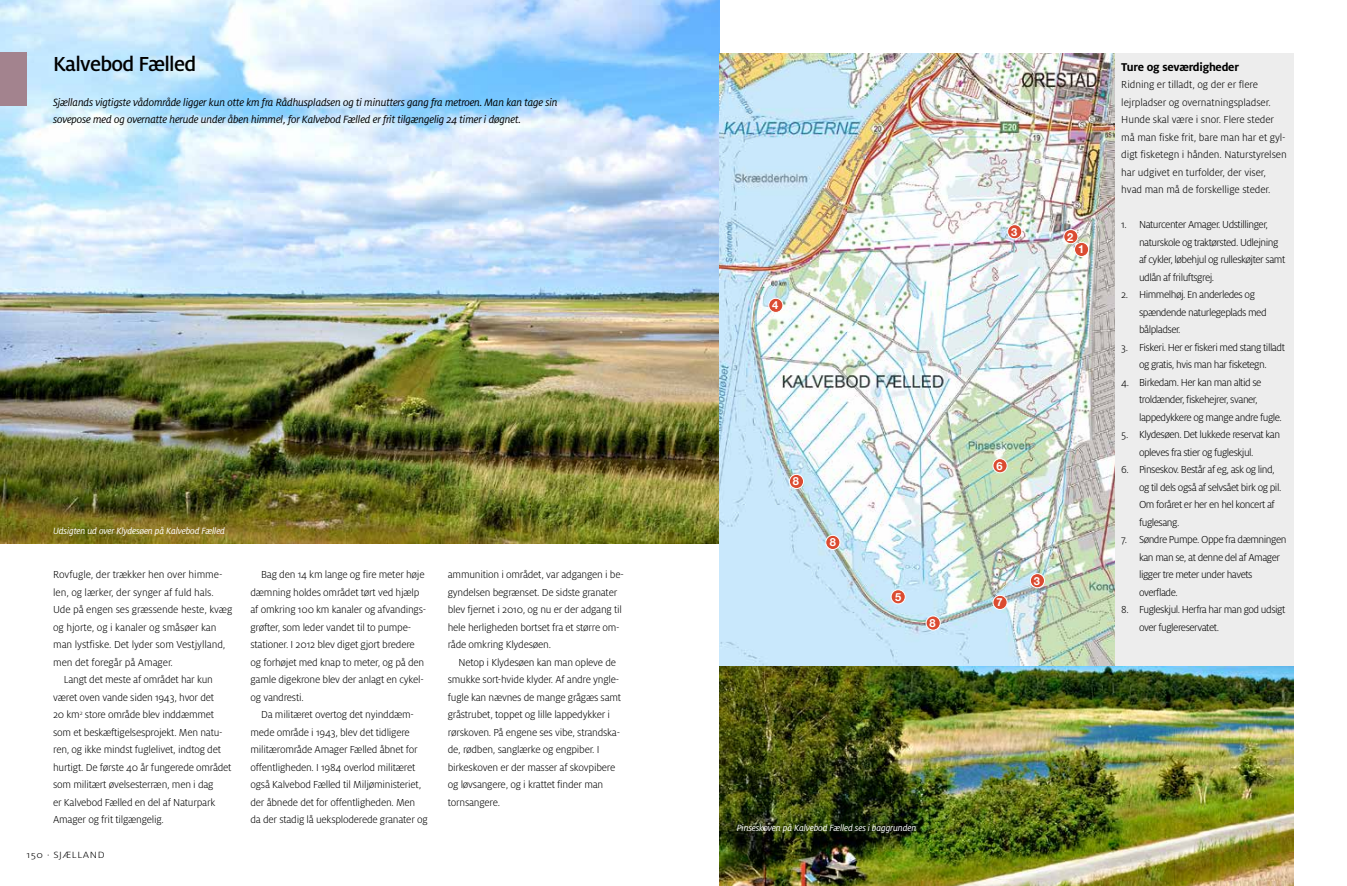
<style>
.page{position:relative;width:1347px;height:886px;background:#fff}
.page>*{position:absolute;margin:0;border:0;box-sizing:border-box;transform-origin:0 0}
.t1{font:500 22.5px "Milo OT";letter-spacing:-.03em;color:#000}
.t2{font:700 12.5px "Milo OT";letter-spacing:-.02em;color:#000}
.t3{font:italic 11.62px/17.5px "Milo OT";letter-spacing:-.02em;color:#000}
.t4{font:300 11.25px/17.5px "Milo OT";letter-spacing:-.02em;color:#000}
.t5{font:300 11.25px/17.5px "Milo OT";letter-spacing:-.045em;color:#000}
.t6{font:700 11.12px "Helvetica Neue";color:#fff}
.t7{font:italic 10px "Milo OT";letter-spacing:-.02em;color:#fff}
.t8{font:300 10px "Milo OT";letter-spacing:.05em;color:#000;scale:1.15 1}
</style>
<div class="page">
<img style="left:719px;top:666px;width:574px;height:220px">
<img style="left:0;top:0;width:719px;height:543px">
<div style="left:1114px;top:53px;width:179px;height:613px;background:#ededed"></div>
<img style="left:719px;top:53px;width:395px;height:613px">
<div style="left:993px;top:459px;width:14px;height:14px;background:#db4b31;border-radius:50%"></div>
<div style="left:992px;top:458px;width:15px;height:15px;border:1px solid #fff;border-radius:50%"></div>
<div style="left:926px;top:616px;width:14px;height:14px;background:#db4b31;border-radius:50%"></div>
<div style="left:925px;top:616px;width:15px;height:14px;border:1px solid #fff;border-radius:50%"></div>
<div style="left:825px;top:535px;width:15px;height:14px;background:#db4b31;border-radius:50%"></div>
<div style="left:825px;top:535px;width:15px;height:15px;border:1px solid #fff;border-radius:50%"></div>
<div style="left:789px;top:474px;width:14px;height:14px;background:#db4b31;border-radius:50%"></div>
<div style="left:789px;top:474px;width:15px;height:15px;border:1px solid #fff;border-radius:50%"></div>
<div style="left:993px;top:595px;width:14px;height:14px;background:#db4b31;border-radius:50%"></div>
<div style="left:992px;top:595px;width:15px;height:15px;border:1px solid #fff;border-radius:50%"></div>
<div style="left:768px;top:298px;width:15px;height:14px;background:#db4b31;border-radius:50%"></div>
<div style="left:768px;top:298px;width:15px;height:15px;border:1px solid #fff;border-radius:50%"></div>
<div style="left:891px;top:590px;width:14px;height:14px;background:#db4b31;border-radius:50%"></div>
<div style="left:890px;top:589px;width:15px;height:15px;border:1px solid #fff;border-radius:50%"></div>
<div style="left:1063px;top:230px;width:15px;height:14px;background:#db4b31;border-radius:50%"></div>
<div style="left:1063px;top:229px;width:15px;height:15px;border:1px solid #fff;border-radius:50%"></div>
<div style="left:1007px;top:225px;width:14px;height:14px;background:#db4b31;border-radius:50%"></div>
<div style="left:1007px;top:224px;width:15px;height:15px;border:1px solid #fff;border-radius:50%"></div>
<div style="left:1030px;top:573px;width:14px;height:15px;background:#db4b31;border-radius:50%"></div>
<div style="left:1030px;top:573px;width:14px;height:15px;border:1px solid #fff;border-radius:50%"></div>
<div style="left:1074px;top:242px;width:14px;height:14px;background:#db4b31;border-radius:50%"></div>
<div style="left:1074px;top:242px;width:15px;height:15px;border:1px solid #fff;border-radius:50%"></div>
<div style="left:0;top:52px;width:27px;height:54px;background:#a3838e"></div>
<h1 class="t1" style="left:53px;top:51px;width:145px">Kalvebod Fælled</h1>
<p class="t3" style="left:53px;top:93px;width:506px">Sjællands vigtigste vådområde ligger kun otte km fra Rådhuspladsen og ti minutters gang fra metroen. Man kan tage sin sovepose med og overnatte herude under åben himmel, for Kalvebod Fælled er frit tilgængelig 24 timer i døgnet.</p>
<p class="t7" style="left:53px;top:525px;width:173px">Udsigten ud over Klydesøen på Kalvebod Fælled</p>
<p class="t4" style="left:53px;top:566px;width:171px">Rovfugle, der trækker hen over himme-</p>
<p class="t4" style="left:53px;top:584px;width:162px">len, og lærker, der synger af fuld hals.</p>
<p class="t4" style="left:53px;top:601px;width:181px">Ude på engen ses græssende heste, kvæg</p>
<p class="t4" style="left:53px;top:619px;width:165px">og hjorte, og i kanaler og småsøer kan</p>
<p class="t4" style="left:53px;top:636px;width:174px">man lystfiske. Det lyder som Vestjylland,</p>
<p class="t4" style="left:53px;top:654px;width:121px">men det foregår på Amager.</p>
<p class="t4" style="left:64px;top:671px;width:151px">Langt det meste af området har kun</p>
<p class="t4" style="left:53px;top:689px;width:162px">været oven vande siden 1943, hvor det</p>
<p class="t4" style="left:53px;top:706px;width:162px">20 km<sup>2</sup> store område blev inddæmmet</p>
<p class="t4" style="left:53px;top:724px;width:171px">som et beskæftigelsesprojekt. Men natu-</p>
<p class="t4" style="left:53px;top:741px;width:169px">ren, og ikke mindst fuglelivet, indtog det</p>
<p class="t4" style="left:53px;top:759px;width:180px">hurtigt. De første 40 år fungerede området</p>
<p class="t4" style="left:53px;top:776px;width:162px">som militært øvelsesterræn, men i dag</p>
<p class="t4" style="left:53px;top:794px;width:164px">er Kalvebod Fælled en del af Naturpark</p>
<p class="t4" style="left:53px;top:811px;width:112px">Amager og frit tilgængelig.</p>
<p class="t8" style="left:27px;top:850px;width:69px">150 · SJÆLLAND</p>
<p class="t4" style="left:250px;top:566px;width:177px;text-indent:11px">Bag den 14 km lange og fire meter høje dæmning holdes området tørt ved hjælp af omkring 100 km kanaler og afvandings&shy;grøfter, som leder vandet til to pumpe&shy;stationer. I 2012 blev diget gjort bredere og forhøjet med knap to meter, og på den gamle digekrone blev der anlagt en cykel&shy;og vandresti.</p>
<p class="t4" style="left:250px;top:706px;width:179px;text-indent:11px">Da militæret overtog det nyinddæm&shy;mede område i 1943, blev det tidligere militærområde Amager Fælled åbnet for offentligheden. I 1984 overlod militæret også Kalvebod Fælled til Miljøministeriet, der åbnede det for offentligheden. Men da der stadig lå ueksploderede granater og</p>
<p class="t4" style="left:448px;top:566px;width:178px">ammunition i området, var adgangen i be&shy;gyndelsen begrænset. De sidste granater blev fjernet i 2010, og nu er der adgang til hele herligheden bortset fra et større om&shy;råde omkring Klydesøen.</p>
<p class="t4" style="left:448px;top:654px;width:175px;text-indent:11px">Netop i Klydesøen kan man opleve de smukke sort-hvide klyder. Af andre yngle&shy;fugle kan nævnes de mange grågæs samt gråstrubet, toppet og lille lappedykker i rørskoven. På engene ses vibe, strandska&shy;de, rødben, sanglærke og engpiber. I birkeskoven er der masser af skovpibere og løvsangere, og i krattet finder man tornsangere.</p>
<p class="t6" style="left:772px;top:297px;width:8px">4</p>
<p class="t6" style="left:793px;top:473px;width:8px">8</p>
<p class="t6" style="left:830px;top:533px;width:8px">8</p>
<p class="t6" style="left:895px;top:588px;width:8px">5</p>
<p class="t6" style="left:929px;top:614px;width:8px">8</p>
<p class="t6" style="left:1011px;top:223px;width:8px">3</p>
<p class="t6" style="left:1067px;top:228px;width:8px">2</p>
<p class="t6" style="left:1078px;top:241px;width:8px">1</p>
<p class="t6" style="left:996px;top:457px;width:8px">6</p>
<p class="t6" style="left:996px;top:594px;width:8px">7</p>
<p class="t6" style="left:1033px;top:572px;width:8px">3</p>
<p class="t2" style="left:1121px;top:60px;width:119px">Ture og seværdigheder</p>
<p class="t4" style="left:1121px;top:76px;width:167px">Ridning er tilladt, og der er flere lejrpladser og overnatningspladser.<br>Hunde skal være i snor. Flere steder må man fiske frit, bare man har et gyl&shy;digt fisketegn i hånden. Naturstyrelsen har udgivet en turfolder, der viser, hvad man må de forskellige steder.</p>
<p class="t5" style="left:1139px;top:216px;width:148px;text-indent:-18px">1. Naturcenter Amager. Udstillinger, naturskole og traktørsted. Udlejning af cykler, løbehjul og rulleskøjter samt udlån af friluftsgrej.</p>
<p class="t5" style="left:1139px;top:286px;width:129px;text-indent:-18px">2. Himmelhøj. En anderledes og spændende naturlegeplads med bålpladser.</p>
<p class="t5" style="left:1121px;top:339px;width:165px;text-align:center">3. Fiskeri. Her er fiskeri med stang tilladt og gratis, hvis man har fisketegn.</p>
<p class="t5" style="left:1139px;top:374px;width:144px;text-indent:-18px">4. Birkedam. Her kan man altid se troldænder, fiskehejrer, svaner, lappedykkere og mange andre fugle.</p>
<p class="t5" style="left:1139px;top:426px;width:143px;text-indent:-18px">5. Klydesøen. Det lukkede reservat kan opleves fra stier og fugleskjul.</p>
<p class="t5" style="left:1139px;top:461px;width:144px;text-indent:-18px">6. Pinseskov. Består af eg, ask og lind, og til dels også af selvsået birk og pil.<br>Om foråret er her en hel koncert af fuglesang.</p>
<p class="t5" style="left:1139px;top:531px;width:149px;text-indent:-18px">7. Søndre Pumpe. Oppe fra dæmningen kan man se, at denne del af Amager ligger tre meter under havets overflade.</p>
<p class="t5" style="left:1139px;top:601px;width:148px;text-indent:-18px">8. Fugleskjul. Herfra har man god udsigt over fuglereservatet.</p>
<p class="t7" style="left:737px;top:823px;width:181px">Pinseskoven på Kalvebod Fælled ses i baggrunden</p>
</div>
